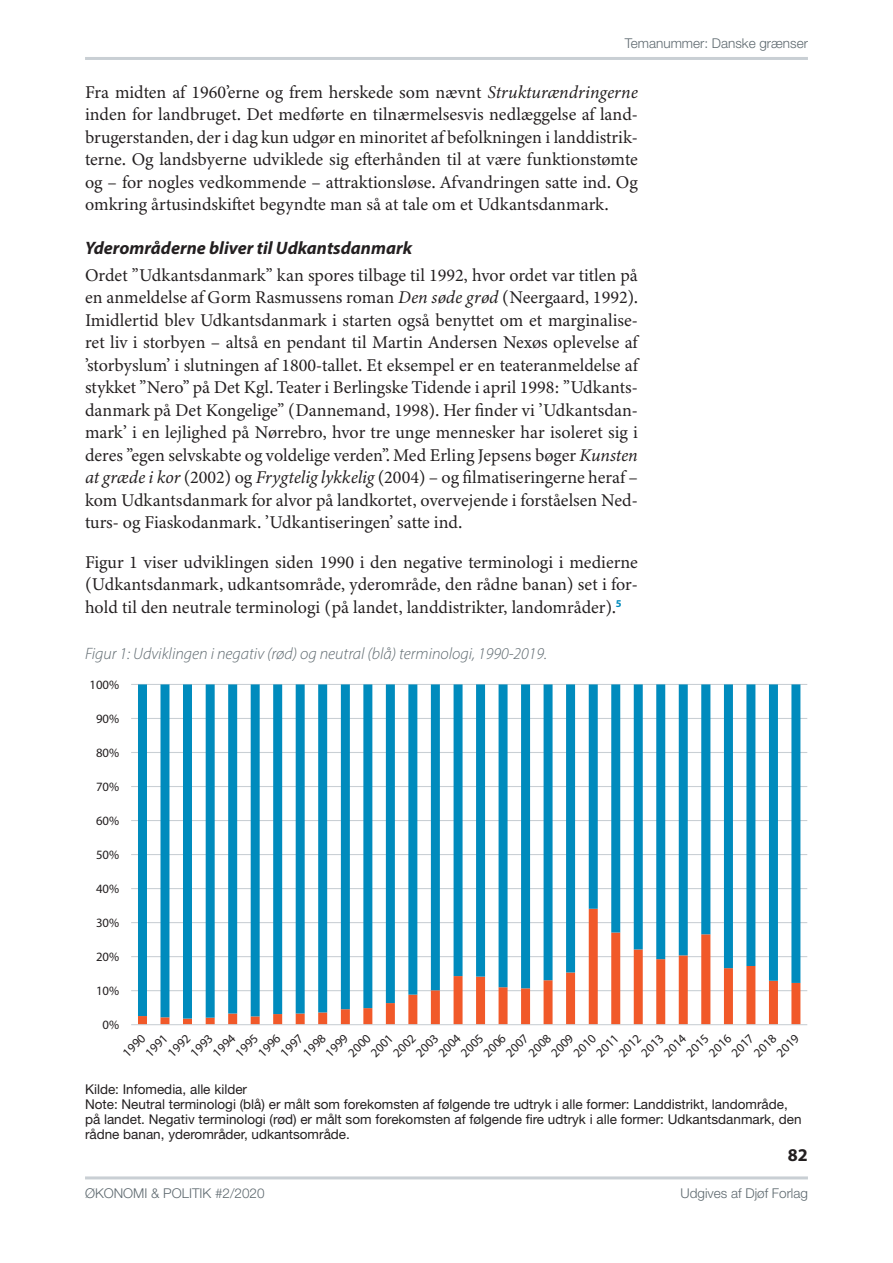
<style>
.page{position:relative;width:893px;height:1263px;background:#fff}
.page>*{position:absolute;margin:0;border:0;box-sizing:border-box;transform-origin:0 0}
.t1{font:18px/22.5px "Minion 3";color:#231f20;text-align:justify}
.t2{font:italic 700 18px "Myriad Pro";color:#231f20}
.t3{font:700 18px "Myriad Pro";color:#231f20}
.t4{font:italic 300 16.5px "Myriad Pro";color:#5e696f}
.t5{font:13.5px/15px "Helvetica Neue LT Std";color:#231f20}
.t6{font:300 13.5px "Helvetica Neue LT Std";color:#5e696f}
.t7{font:12.75px "Myriad Pro";color:#231f20}
.s1{font-style:italic}
</style>
<div class="page">
<hr style="left:85px;top:1176px;width:723px;height:3px;background:#c9cfd4">
<hr style="left:85px;top:57px;width:723px;height:3px;background:#c9cfd4">
<hr style="left:131px;top:684px;width:676px;height:1px;background:#c9cfd4">
<hr style="left:131px;top:718px;width:676px;height:1px;background:#c9cfd4">
<hr style="left:131px;top:752px;width:676px;height:1px;background:#c9cfd4">
<hr style="left:131px;top:786px;width:676px;height:1px;background:#c9cfd4">
<hr style="left:131px;top:820px;width:676px;height:1px;background:#c9cfd4">
<hr style="left:131px;top:854px;width:676px;height:1px;background:#c9cfd4">
<hr style="left:131px;top:888px;width:676px;height:1px;background:#c9cfd4">
<hr style="left:131px;top:922px;width:676px;height:1px;background:#c9cfd4">
<hr style="left:131px;top:956px;width:676px;height:1px;background:#c9cfd4">
<hr style="left:131px;top:990px;width:676px;height:1px;background:#c9cfd4">
<svg style="left:138px;top:1018px;width:662px;height:6px"></svg>
<svg style="left:138px;top:684px;width:662px;height:334px"></svg>
<hr style="left:131px;top:1024px;width:676px;height:1px;background:#c9cfd4">
<p class="t6" style="left:625px;top:35px;width:185px">Temanummer: Danske grænser</p>
<p class="t1" style="left:85px;top:81px;width:554px">Fra midten af 1960’erne og frem herskede som nævnt <span class="s1">Strukturændringerne </span>inden for landbruget. Det medførte en tilnærmelsesvis nedlæggelse af land&shy;brugerstanden, der i dag kun udgør en minoritet af befolkningen i landdistrik&shy;terne. Og landsbyerne udviklede sig efterhånden til at være funktionstømte og – for nogles vedkommende – attraktionsløse. Afvandringen satte ind. Og omkring årtusindskiftet begyndte man så at tale om et Udkantsdanmark.</p>
<p class="t2" style="left:85px;top:236px;width:329px">Yderområderne bliver til Udkantsdanmark</p>
<p class="t1" style="left:85px;top:264px;width:554px">Ordet ”Udkantsdanmark” kan spores tilbage til 1992, hvor ordet var titlen på en anmeldelse af Gorm Rasmussens roman <span class="s1">Den søde grød</span> (Neergaard, 1992).<br>Imidlertid blev Udkantsdanmark i starten også benyttet om et marginalise&shy;ret liv i storbyen – altså en pendant til Martin Andersen Nexøs oplevelse af ’storbyslum’ i slutningen af 1800-tallet. Et eksempel er en teateranmeldelse af stykket ”Nero” på Det Kgl. Teater i Berlingske Tidende i april 1998: ”Udkants&shy;danmark på Det Kongelige” (Dannemand, 1998). Her finder vi ’Udkantsdan&shy;mark’ i en lejlighed på Nørrebro, hvor tre unge mennesker har isoleret sig i deres ”egen selvskabte og voldelige verden”. Med Erling Jepsens bøger <span class="s1">Kunsten at græde i kor</span> (2002) og <span class="s1">Frygtelig lykkelig</span> (2004) – og filmatiseringerne heraf – kom Udkantsdanmark for alvor på landkortet, overvejende i forståelsen Ned&shy;turs- og Fiaskodanmark. ’Udkantiseringen’ satte ind.</p>
<p class="t1" style="left:85px;top:551px;width:554px">Figur 1 viser udviklingen siden 1990 i den negative terminologi i medierne (Udkantsdanmark, udkantsområde, yderområde, den rådne banan) set i for&shy;hold til den neutrale terminologi (på landet, landdistrikter, landområder).<sup>5</sup></p>
<p class="t4" style="left:85px;top:644px;width:463px">Figur 1: Udviklingen i negativ (rød) og neutral (blå) terminologi, 1990-2019.</p>
<p class="t7" style="left:89px;top:676px;width:31px">100%</p>
<p class="t7" style="left:96px;top:710px;width:25px">90%</p>
<p class="t7" style="left:96px;top:744px;width:25px">80%</p>
<p class="t7" style="left:96px;top:778px;width:25px">70%</p>
<p class="t7" style="left:96px;top:813px;width:25px">60%</p>
<p class="t7" style="left:96px;top:847px;width:25px">50%</p>
<p class="t7" style="left:96px;top:881px;width:25px">40%</p>
<p class="t7" style="left:96px;top:915px;width:25px">30%</p>
<p class="t7" style="left:96px;top:949px;width:25px">20%</p>
<p class="t7" style="left:96px;top:983px;width:25px">10%</p>
<p class="t7" style="left:103px;top:1017px;width:18px">0%</p>
<p class="t7" style="left:119px;top:1049px;width:28px;rotate:-45deg">1990</p>
<p class="t7" style="left:142px;top:1049px;width:28px;rotate:-45deg">1991</p>
<p class="t7" style="left:164px;top:1049px;width:28px;rotate:-45deg">1992</p>
<p class="t7" style="left:187px;top:1049px;width:28px;rotate:-45deg">1993</p>
<p class="t7" style="left:209px;top:1049px;width:28px;rotate:-45deg">1994</p>
<p class="t7" style="left:232px;top:1049px;width:28px;rotate:-45deg">1995</p>
<p class="t7" style="left:254px;top:1049px;width:28px;rotate:-45deg">1996</p>
<p class="t7" style="left:277px;top:1049px;width:28px;rotate:-45deg">1997</p>
<p class="t7" style="left:300px;top:1049px;width:28px;rotate:-45deg">1998</p>
<p class="t7" style="left:322px;top:1049px;width:28px;rotate:-45deg">1999</p>
<p class="t7" style="left:345px;top:1049px;width:28px;rotate:-45deg">2000</p>
<p class="t7" style="left:367px;top:1049px;width:28px;rotate:-45deg">2001</p>
<p class="t7" style="left:390px;top:1049px;width:28px;rotate:-45deg">2002</p>
<p class="t7" style="left:412px;top:1049px;width:28px;rotate:-45deg">2003</p>
<p class="t7" style="left:435px;top:1049px;width:28px;rotate:-45deg">2004</p>
<p class="t7" style="left:457px;top:1049px;width:28px;rotate:-45deg">2005</p>
<p class="t7" style="left:480px;top:1049px;width:28px;rotate:-45deg">2006</p>
<p class="t7" style="left:502px;top:1049px;width:28px;rotate:-45deg">2007</p>
<p class="t7" style="left:525px;top:1049px;width:28px;rotate:-45deg">2008</p>
<p class="t7" style="left:547px;top:1049px;width:28px;rotate:-45deg">2009</p>
<p class="t7" style="left:570px;top:1049px;width:28px;rotate:-45deg">2010</p>
<p class="t7" style="left:593px;top:1049px;width:28px;rotate:-45deg">2011</p>
<p class="t7" style="left:615px;top:1049px;width:28px;rotate:-45deg">2012</p>
<p class="t7" style="left:638px;top:1049px;width:28px;rotate:-45deg">2013</p>
<p class="t7" style="left:660px;top:1049px;width:28px;rotate:-45deg">2014</p>
<p class="t7" style="left:683px;top:1049px;width:28px;rotate:-45deg">2015</p>
<p class="t7" style="left:705px;top:1049px;width:28px;rotate:-45deg">2016</p>
<p class="t7" style="left:728px;top:1049px;width:28px;rotate:-45deg">2017</p>
<p class="t7" style="left:750px;top:1049px;width:28px;rotate:-45deg">2018</p>
<p class="t7" style="left:773px;top:1049px;width:28px;rotate:-45deg">2019</p>
<p class="t5" style="left:85px;top:1081px;width:718px">Kilde: Infomedia, alle kilder<br>Note: Neutral terminologi (blå) er målt som forekomsten af følgende tre udtryk i alle former: Landdistrikt, landområde, på landet. Negativ terminologi (rød) er målt som forekomsten af følgende fire udtryk i alle former: Udkantsdanmark, den rådne banan, yderområder, udkantsområde.</p>
<p class="t3" style="left:788px;top:1143px;width:21px">82</p>
<p class="t6" style="left:85px;top:1185px;width:181px">ØKONOMI &amp; POLITIK #2/2020</p>
<p class="t6" style="left:681px;top:1185px;width:129px">Udgives af Djøf Forlag</p>
</div>
